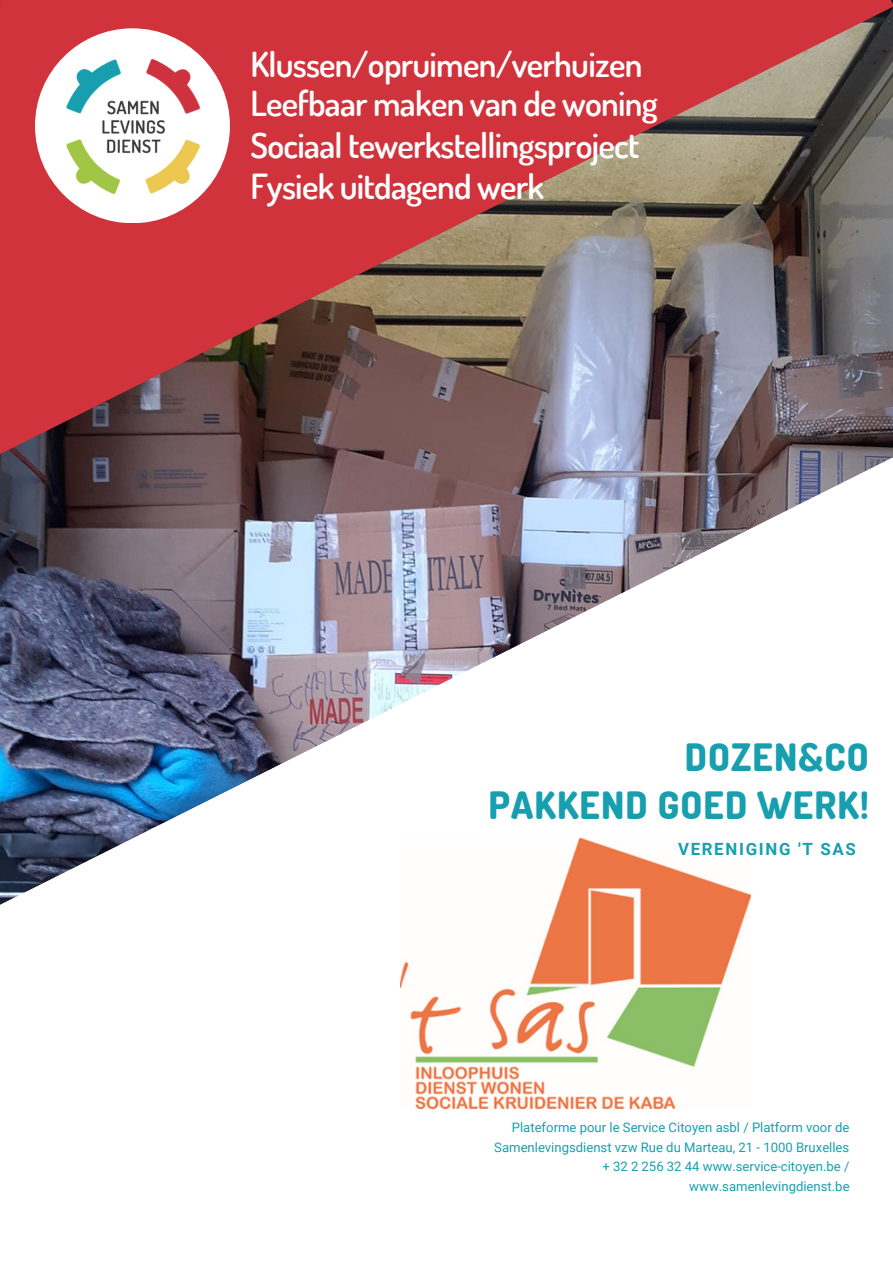
<style>
.page{position:relative;width:893px;height:1264px;background:#fff}
.page>*{position:absolute;margin:0;border:0;box-sizing:border-box;transform-origin:0 0}
.t1{font:800 37.65px "Dosis";letter-spacing:.03em;color:#179faf}
.t2{font:600 34.65px "Dosis";letter-spacing:-.02em;color:#fff}
.t3{font:700 16.8px "Roboto";letter-spacing:.1em;color:#179faf}
.t4{font:13.05px/19.6px "Roboto";color:#179faf;text-align:right}
</style>
<div class="page">
<img style="left:0;top:454px;width:892px;height:655px">
<svg style="left:0;top:0;width:892px;height:454px;background:#9d5354"></svg>
<img style="left:6px;top:20px;width:253px;height:209px">
<img style="left:400px;top:838px;width:350px;height:270px">
<p class="t2" style="left:250px;top:41px;width:393px">Klussen/opruimen/verhuizen</p>
<p class="t2" style="left:250px;top:81px;width:409px">Leefbaar maken van de woning</p>
<p class="t2" style="left:250px;top:122px;width:391px">Sociaal tewerkstellingsproject</p>
<p class="t2" style="left:250px;top:164px;width:295px">Fysiek uitdagend werk</p>
<p class="t1" style="left:684px;top:732px;width:185px">DOZEN&amp;CO</p>
<p class="t1" style="left:488px;top:780px;width:381px">PAKKEND GOED WERK!</p>
<p class="t3" style="left:678px;top:839px;width:179px">VERENIGING 'T SAS</p>
<p class="t4" style="left:494px;top:1117px;width:357px">Plateforme pour le Service Citoyen asbl / Platform voor de Samenlevingsdienst vzw Rue du Marteau, 21 - 1000 Bruxelles + 32 2 256 32 44 www.service-citoyen.be / www.samenlevingdienst.be</p>
</div>
